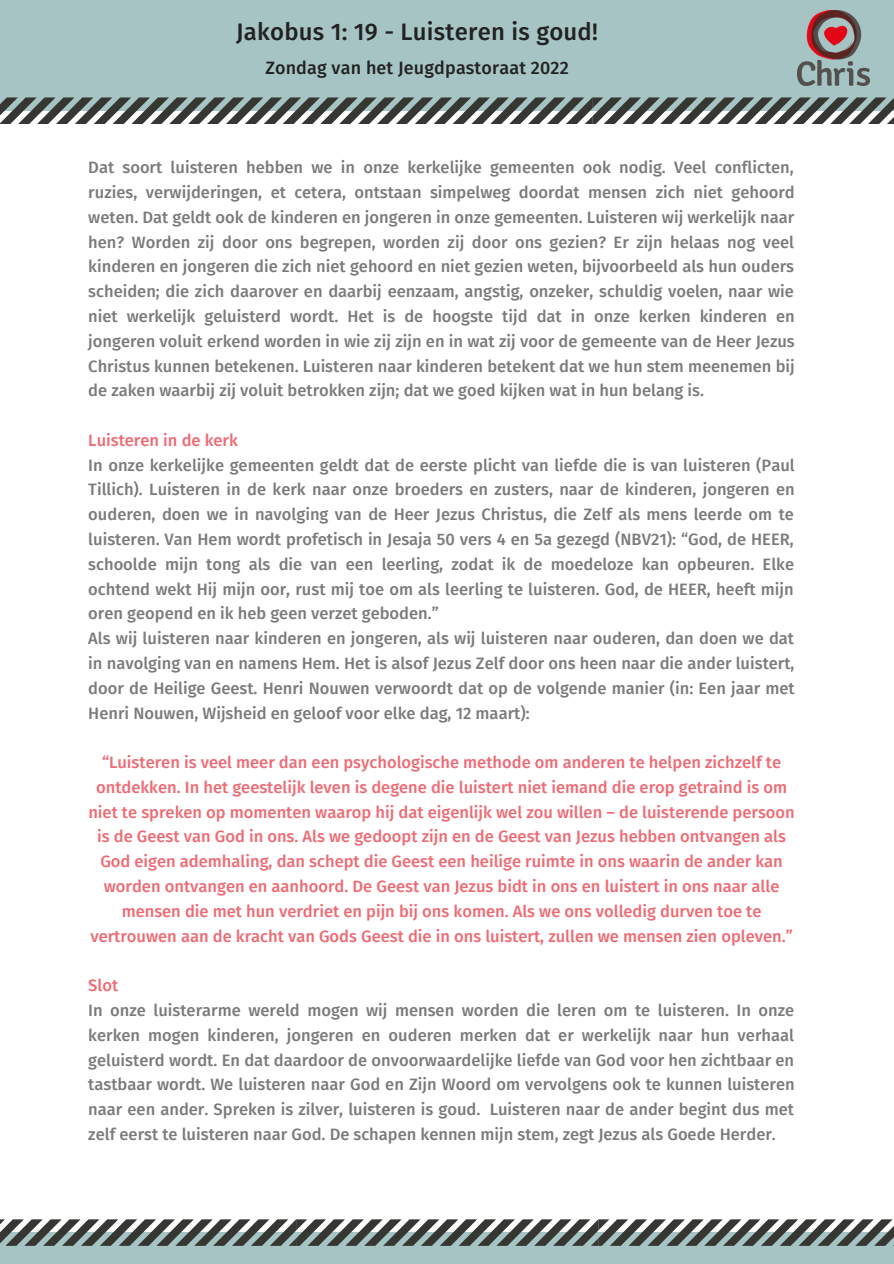
<style>
.page{position:relative;width:894px;height:1264px;background:#fff}
.page>*{position:absolute;margin:0;border:0;box-sizing:border-box;transform-origin:0 0}
.t1{font:500 23.85px "Fira Sans";letter-spacing:.01em;color:#222}
.t2{font:500 17.85px "Fira Sans";letter-spacing:.01em;color:#222}
.t3{font:500 16.5px/24.8px "Fira Sans";color:#222;text-align:justify}
.t4{font:500 16.5px/24.8px "Fira Sans";color:#e30717;text-align:center}
</style>
<div class="page">
<div style="left:0;top:0;width:893px;height:111px;background:#a7c4c4"></div>
<div style="left:0;top:1232px;width:893px;height:31px;background:#a7c4c4"></div>
<svg style="left:0;top:98px;width:893px;height:26px"></svg>
<svg style="left:0;top:1219px;width:893px;height:26px"></svg>
<img style="left:797px;top:10px;width:72px;height:76px">
<p class="t1" style="left:236px;top:18px;width:363px">Jakobus 1: 19 - Luisteren is goud!</p>
<p class="t2" style="left:265px;top:57px;width:305px">Zondag van het Jeugdpastoraat 2022</p>
<p class="t3" style="left:88px;top:155px;width:707px">Dat soort luisteren hebben we in onze kerkelijke gemeenten ook nodig. Veel conflicten, ruzies, verwijderingen, et cetera, ontstaan simpelweg doordat mensen zich niet gehoord weten. Dat geldt ook de kinderen en jongeren in onze gemeenten. Luisteren wij werkelijk naar hen? Worden zij door ons begrepen, worden zij door ons gezien? Er zijn helaas nog veel kinderen en jongeren die zich niet gehoord en niet gezien weten, bijvoorbeeld als hun ouders scheiden; die zich daarover en daarbij eenzaam, angstig, onzeker, schuldig voelen, naar wie niet werkelijk geluisterd wordt. Het is de hoogste tijd dat in onze kerken kinderen en jongeren voluit erkend worden in wie zij zijn en in wat zij voor de gemeente van de Heer Jezus Christus kunnen betekenen. Luisteren naar kinderen betekent dat we hun stem meenemen bij de zaken waarbij zij voluit betrokken zijn; dat we goed kijken wat in hun belang is.</p>
<p class="t4" style="left:88px;top:428px;width:151px">Luisteren in de kerk</p>
<p class="t3" style="left:88px;top:453px;width:707px;text-align:left">In onze kerkelijke gemeenten geldt dat de eerste plicht van liefde die is van luisteren (Paul Tillich). Luisteren in de kerk naar onze broeders en zusters, naar de kinderen, jongeren en ouderen, doen we in navolging van de Heer Jezus Christus, die Zelf als mens leerde om te luisteren. Van Hem wordt profetisch in Jesaja 50 vers 4 en 5a gezegd (NBV21): “God, de HEER, schoolde mijn tong als die van een leerling, zodat ik de moedeloze kan opbeuren. Elke ochtend wekt Hij mijn oor, rust mij toe om als leerling te luisteren. God, de HEER, heeft mijn oren geopend en ik heb geen verzet geboden.”<br>Als wij luisteren naar kinderen en jongeren, als wij luisteren naar ouderen, dan doen we dat in navolging van en namens Hem. Het is alsof Jezus Zelf door ons heen naar die ander luistert, door de Heilige Geest. Henri Nouwen verwoordt dat op de volgende manier (in: Een jaar met Henri Nouwen, Wijsheid en geloof voor elke dag, 12 maart):</p>
<p class="t4" style="left:88px;top:750px;width:707px">“Luisteren is veel meer dan een psychologische methode om anderen te helpen zichzelf te ontdekken. In het geestelijk leven is degene die luistert niet iemand die erop getraind is om niet te spreken op momenten waarop hij dat eigenlijk wel zou willen – de luisterende persoon is de Geest van God in ons. Als we gedoopt zijn en de Geest van Jezus hebben ontvangen als God eigen ademhaling, dan schept die Geest een heilige ruimte in ons waarin de ander kan worden ontvangen en aanhoord. De Geest van Jezus bidt in ons en luistert in ons naar alle mensen die met hun verdriet en pijn bij ons komen. Als we ons volledig durven toe te vertrouwen aan de kracht van Gods Geest die in ons luistert, zullen we mensen zien opleven.”</p>
<p class="t4" style="left:88px;top:973px;width:31px">Slot</p>
<p class="t3" style="left:88px;top:998px;width:707px">In onze luisterarme wereld mogen wij mensen worden die leren om te luisteren. In onze kerken mogen kinderen, jongeren en ouderen merken dat er werkelijk naar hun verhaal geluisterd wordt. En dat daardoor de onvoorwaardelijke liefde van God voor hen zichtbaar en tastbaar wordt. We luisteren naar God en Zijn Woord om vervolgens ook te kunnen luisteren naar een ander. Spreken is zilver, luisteren is goud. Luisteren naar de ander begint dus met zelf eerst te luisteren naar God. De schapen kennen mijn stem, zegt Jezus als Goede Herder.</p>
</div>
